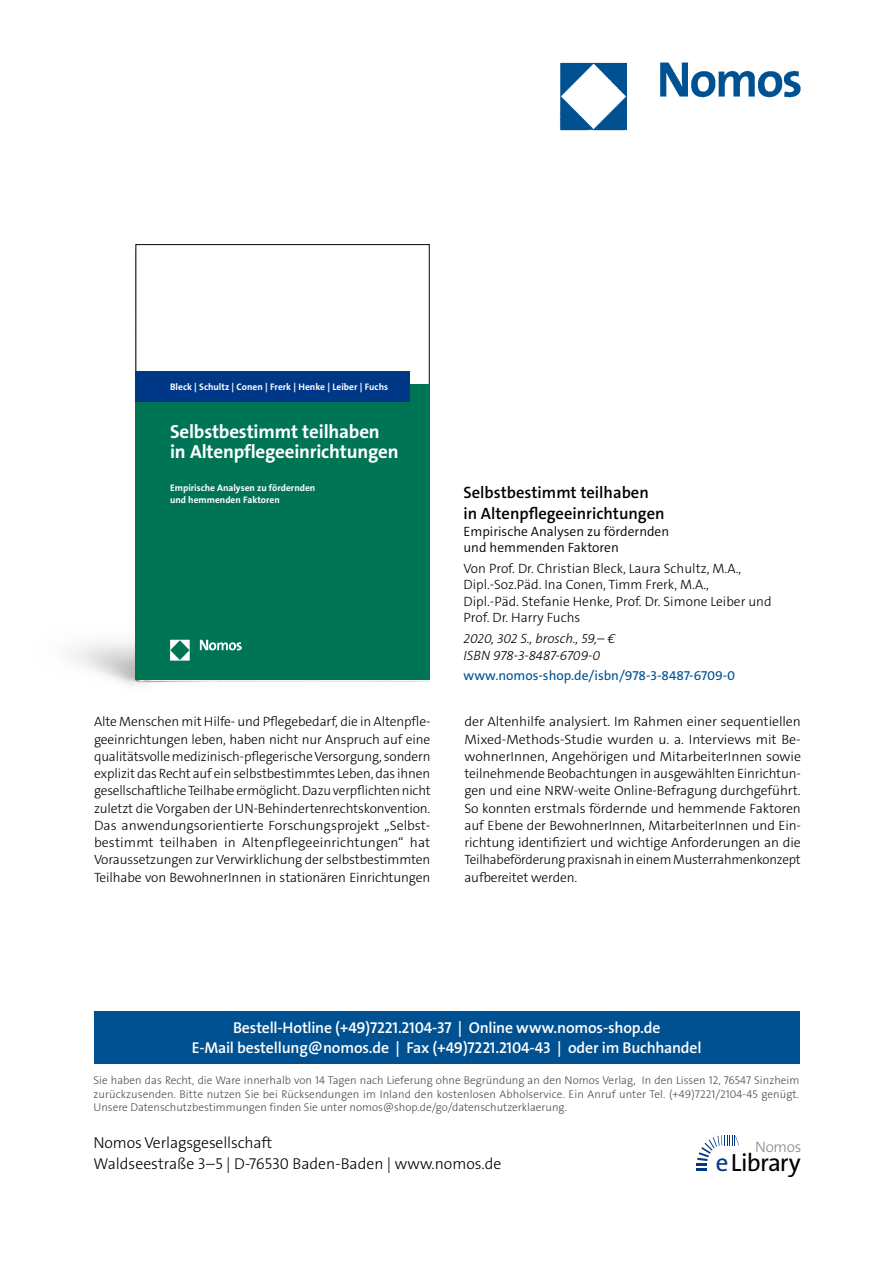
<style>
.page{position:relative;width:893px;height:1263px;background:#fff}
.page>*{position:absolute;margin:0;border:0;box-sizing:border-box;transform-origin:0 0}
.t1{font:24.9px "The Sans Os F";letter-spacing:-.03em;color:#000}
.t2{font:700 19.05px/20.4px "The Sans Os F";letter-spacing:-.01em;color:#fff}
.t3{font:600 16.5px/21px "The Sans C5";color:#000}
.t4{font:600 15.75px/21px "The Sans Os F";letter-spacing:-.01em;color:#fff;text-align:center}
.t5{font:300 15.75px/21px "The Sans Os F";color:#000}
.t6{font:300 15.3px "The Sans Os F";letter-spacing:-.02em;color:#87888a}
.t7{font:300 13.5px/17.2px "The Sans C5";letter-spacing:-.01em;color:#000;text-align:justify}
.t8{font:300 13.5px/16.5px "The Sans C5";color:#000}
.t9{font:italic 300 13.5px/16.5px "The Sans C5";color:#000}
.t10{font:13.5px "The Sans C5";color:#005192}
.t11{font:300 11.25px/13.5px "The Sans Os F";color:#4b4b4d;text-align:justify}
.t12{font:700 9.45px/12.1px "The Sans Os F";color:#fff}
.s1{color:#003882}
</style>
<div class="page">
<img style="left:559px;top:62px;width:242px;height:69px">
<div style="left:94px;top:1011px;width:705px;height:52px;background:#005192"></div>
<svg style="left:697px;top:1135px;width:42px;height:36px"></svg>
<img style="left:73px;top:245px;width:356px;height:440px">
<svg style="left:136px;top:244px;width:294px;height:141px"></svg>
<div style="left:136px;top:385px;width:294px;height:295px;background:#007556"></div>
<div style="left:136px;top:371px;width:274px;height:31px;background:#003888"></div>
<img style="left:170px;top:639px;width:72px;height:21px">
<p class="t12" style="left:170px;top:381px;width:219px">Bleck | Schultz | Conen | Frerk | Henke | Leiber | Fuchs</p>
<h2 class="t2" style="left:170px;top:421px;width:230px">Selbstbestimmt teilhaben in Altenpflegeeinrichtungen</h2>
<p class="t12" style="left:170px;top:482px;width:147px">Empirische Analysen zu fördernden und hemmenden Faktoren</p>
<p class="t3" style="left:463px;top:482px;width:203px">Selbstbestimmt teilhaben in Altenpflegeeinrichtungen</p>
<p class="t8" style="left:463px;top:523px;width:207px">Empirische Analysen zu fördernden und hemmenden Faktoren</p>
<p class="t7" style="left:463px;top:560px;width:310px;line-height:16.5px;text-align:left">Von Prof. Dr. Christian Bleck, Laura Schultz, M.A., Dipl.-Soz.Päd. Ina Conen, Timm Frerk, M.A.,<br>Dipl.-Päd. Stefanie Henke, Prof. Dr. Simone Leiber und Prof. Dr. Harry Fuchs</p>
<p class="t9" style="left:463px;top:630px;width:153px">2020, 302 S., brosch., 59,– €<br>ISBN 978-3-8487-6709-0</p>
<p class="t10" style="left:463px;top:667px;width:273px">www.nomos-shop.de/isbn/978-3-8487-6709-0</p>
<p class="t7" style="left:94px;top:713px;width:338px">Alte Menschen mit Hilfe- und Pflegebedarf, die in Altenpfle&shy;geeinrichtungen leben, haben nicht nur Anspruch auf eine qualitätsvolle medizinisch-pflegerische Versorgung, sondern explizit das Recht auf ein selbstbestimmtes Leben, das ihnen gesellschaftliche Teilhabe ermöglicht. Dazu verpflichten nicht zuletzt die Vorgaben der UN-Behindertenrechtskonvention.<br>Das anwendungsorientierte Forschungsprojekt „Selbst&shy;bestimmt teilhaben in Altenpflegeeinrichtungen“ hat Voraussetzungen zur Verwirklichung der selbstbestimmten Teilhabe von BewohnerInnen in stationären Einrichtungen</p>
<p class="t7" style="left:464px;top:713px;width:338px">der Altenhilfe analysiert. Im Rahmen einer sequentiellen Mixed-Methods-Studie wurden u. a. Interviews mit Be&shy;wohnerInnen, Angehörigen und MitarbeiterInnen sowie teilnehmende Beobachtungen in ausgewählten Einrichtun&shy;gen und eine NRW-weite Online-Befragung durchgeführt.<br>So konnten erstmals fördernde und hemmende Faktoren auf Ebene der BewohnerInnen, MitarbeiterInnen und Ein&shy;richtung identifiziert und wichtige Anforderungen an die Teilhabeförderung praxisnah in einem Musterrahmenkonzept aufbereitet werden.</p>
<p class="t4" style="left:192px;top:1017px;width:511px">Bestell-Hotline (+49)7221.2104-37 | Online www.nomos-shop.de<br>E-Mail bestellung@nomos.de | Fax (+49)7221.2104-43 | oder im Buchhandel</p>
<p class="t11" style="left:94px;top:1074px;width:707px">Sie haben das Recht, die Ware innerhalb von 14 Tagen nach Lieferung ohne Begründung an den Nomos Verlag, In den Lissen 12, 76547 Sinzheim zurückzusenden. Bitte nutzen Sie bei Rücksendungen im Inland den kostenlosen Abholservice. Ein Anruf unter Tel. (+49)7221/2104-45 genügt.<br>Unsere Datenschutzbestimmungen finden Sie unter nomos@shop.de/go/datenschutzerklaerung.</p>
<p class="t5" style="left:94px;top:1133px;width:409px">Nomos Verlagsgesellschaft<br>Waldseestraße 3–5 | D-76530 Baden-Baden | www.nomos.de</p>
<p class="t6" style="left:755px;top:1137px;width:48px">Nomos</p>
<h1 class="t1" style="left:716px;top:1146px;width:86px"><span class="s1">e</span>Library</h1>
</div>
